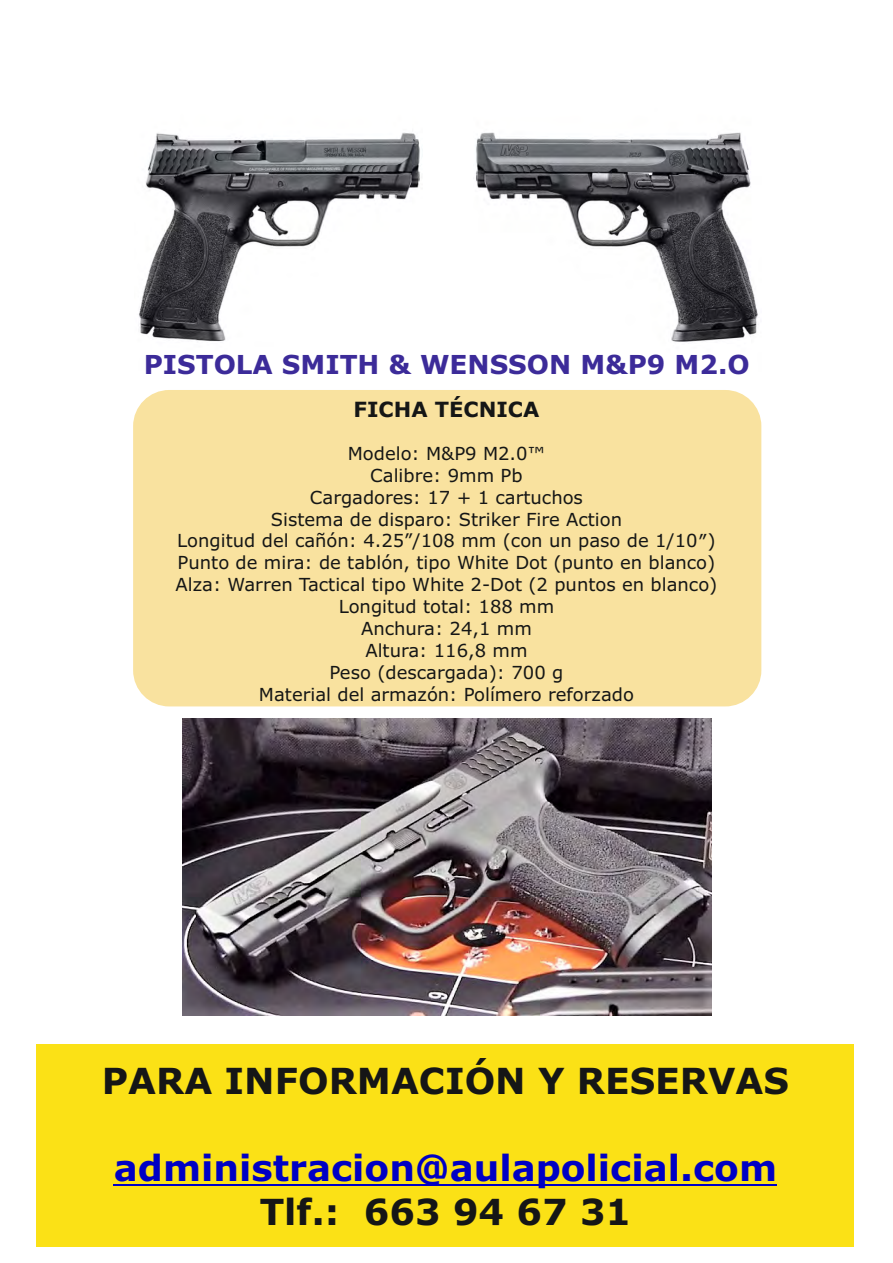
<style>
.page{position:relative;width:893px;height:1263px;background:#fff}
.page>*{position:absolute;margin:0;border:0;box-sizing:border-box;transform-origin:0 0}
.t1{font:700 36px "Verdana";color:#151616}
.t2{font:700 36px "Verdana";color:#0000c4}
.t3{font:700 26.25px "Verdana";color:#3c2b99}
.t4{font:700 21px "Verdana";color:#151616}
.t5{font:18px/21.9px "Verdana";color:#151616;text-align:center}
</style>
<div class="page">
<div style="left:36px;top:1044px;width:817px;height:203px;background:#fbe116"></div>
<div style="left:133px;top:390px;width:628px;height:316px;background:#f9e29f;border-radius:36px"></div>
<img style="left:139px;top:132px;width:281px;height:210px">
<img style="left:476px;top:132px;width:282px;height:210px">
<img style="left:183px;top:718px;width:529px;height:298px">
<hr style="left:114px;top:1184px;width:663px;height:2px;background:#0000c4">
<h2 class="t3" style="left:144px;top:354px;width:608px">PISTOLA SMITH &amp; WENSSON M&amp;P9 M2.O</h2>
<p class="t4" style="left:353px;top:401px;width:187px">FICHA TÉCNICA</p>
<p class="t5" style="left:176px;top:444px;width:543px">Modelo: M&amp;P9 M2.0™<br>Calibre: 9mm Pb<br>Cargadores: 17 + 1 cartuchos<br>Sistema de disparo: Striker Fire Action<br>Longitud del cañón: 4.25”/108 mm (con un paso de 1/10″)<br>Punto de mira: de tablón, tipo White Dot (punto en blanco)<br>Alza: Warren Tactical tipo White 2-Dot (2 puntos en blanco)<br>Longitud total: 188 mm<br>Anchura: 24,1 mm<br>Altura: 116,8 mm<br>Peso (descargada): 700 g<br>Material del armazón: Polímero reforzado</p>
<h1 class="t1" style="left:102px;top:1066px;width:689px">PARA INFORMACIÓN Y RESERVAS</h1>
<h1 class="t2" style="left:114px;top:1154px;width:665px">administracion@aulapolicial.com</h1>
<h1 class="t1" style="left:260px;top:1197px;width:373px">Tlf.: 663 94 67 31</h1>
</div>
